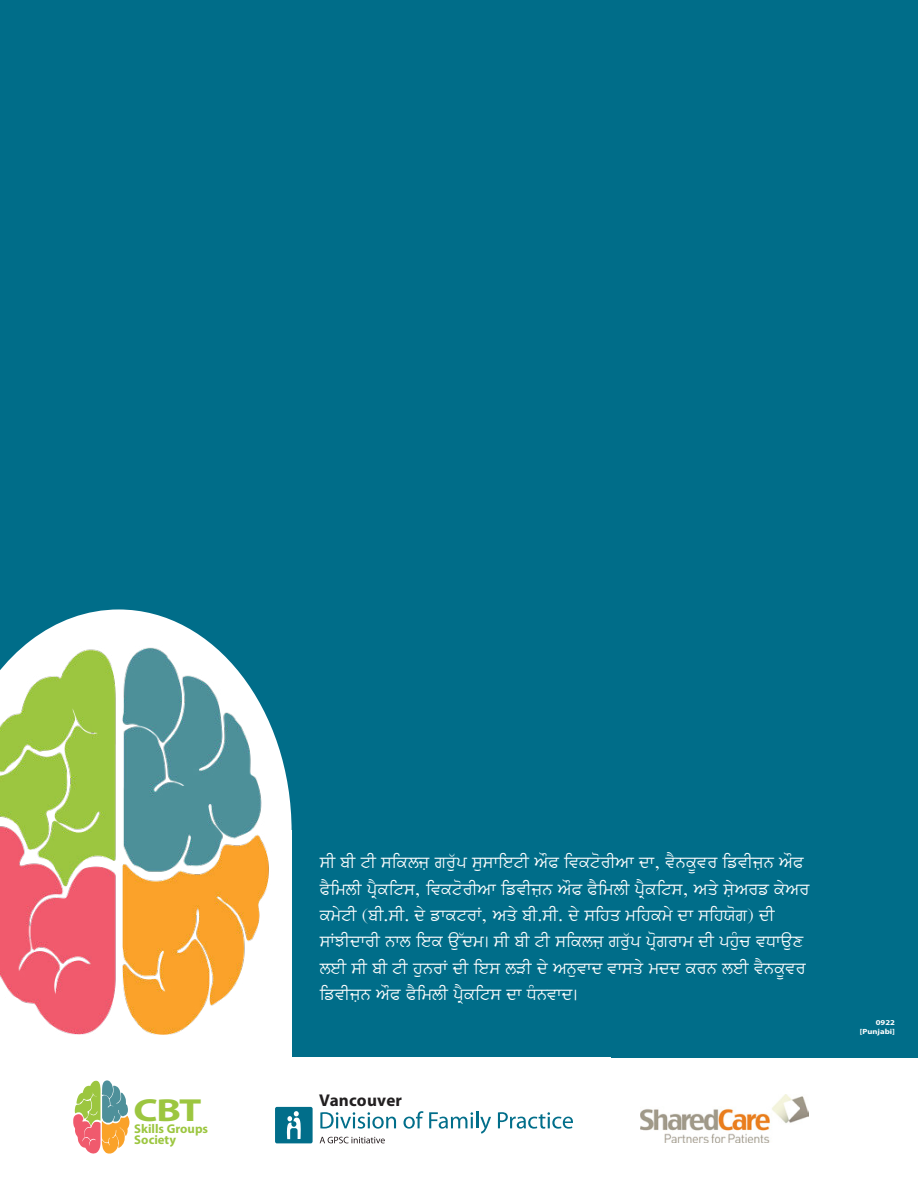
<style>
.page{position:relative;width:918px;height:1188px;background:#fff}
.page>*{position:absolute;margin:0;border:0;box-sizing:border-box;transform-origin:0 0}
.t1{font:700 31.95px "Myriad Pro";color:#9cc640;scale:1.27 1}
.t2{font:17.4px/26.4px "Samtol";color:#fff}
.t3{font:700 17.1px "Myriad Pro";letter-spacing:.015em;color:#221f20}
.t4{font:700 12.75px/10.5px "Myriad Pro";color:#9cc640}
.t5{font:700 7.5px/9px "Myriad Pro";color:#fff;text-align:right;scale:1.15 1}
</style>
<div class="page">
<div style="left:0;top:0;width:918px;height:1057px;background:#006d89"></div>
<svg style="left:34px;top:609px;width:258px;height:222px"></svg>
<div style="left:0;top:831px;width:292px;height:357px;background:#fff"></div>
<img style="left:0;top:638px;width:276px;height:397px">
<img style="left:641px;top:1095px;width:168px;height:48px">
<svg style="left:73px;top:1080px;width:56px;height:74px"></svg>
<svg style="left:320px;top:1112px;width:76px;height:17px"></svg>
<svg style="left:404px;top:1111px;width:19px;height:18px"></svg>
<svg style="left:429px;top:1111px;width:62px;height:23px"></svg>
<svg style="left:498px;top:1112px;width:75px;height:17px"></svg>
<svg style="left:320px;top:1137px;width:65px;height:6px"></svg>
<div style="left:275px;top:1107px;width:38px;height:36px;background:#016e8a;border-radius:2px"></div>
<svg style="left:286px;top:1111px;width:15px;height:28px"></svg>
<h1 class="t1" style="left:133px;top:1098px;width:55px">CBT</h1>
<p class="t4" style="left:134px;top:1125px;width:75px">Skills Groups<br>Society</p>
<p class="t2" style="left:320px;top:850px;width:491px">SI BI TI SIKLJL GRUWP SUSFIETI AOP IVKTORIAF DF, VYNKUVR IZVIJLN AOP PYIMLI PRYKITS, IVKTORIAF IZVIJLN AOP PYIMLI PRYKITS, AQY SLYARZ KYAR KMYTI (BI.SI. DY ZFKTRF, AQY BI.SI. DY SIHQ MIHKMY DF SIHXOG) DI SFJIDFRI NFL IEK AUWDM[ SI BI TI SIKLJL GRUWP PROGRFM DI PHUMC VDFAUX LEI SI BI TI HUNRF DI IES LVI DY ANUVFD VFSQY MDD KRN LEI VYNKUVR IZVIJLN AOP PYIMLI PRYKITS DF DMNVFD[</p>
<p class="t3" style="left:319px;top:1091px;width:84px">Vancouver</p>
<p class="t5" style="left:860px;top:1019px;width:32px">0922 [Punjabi]</p>
</div>
